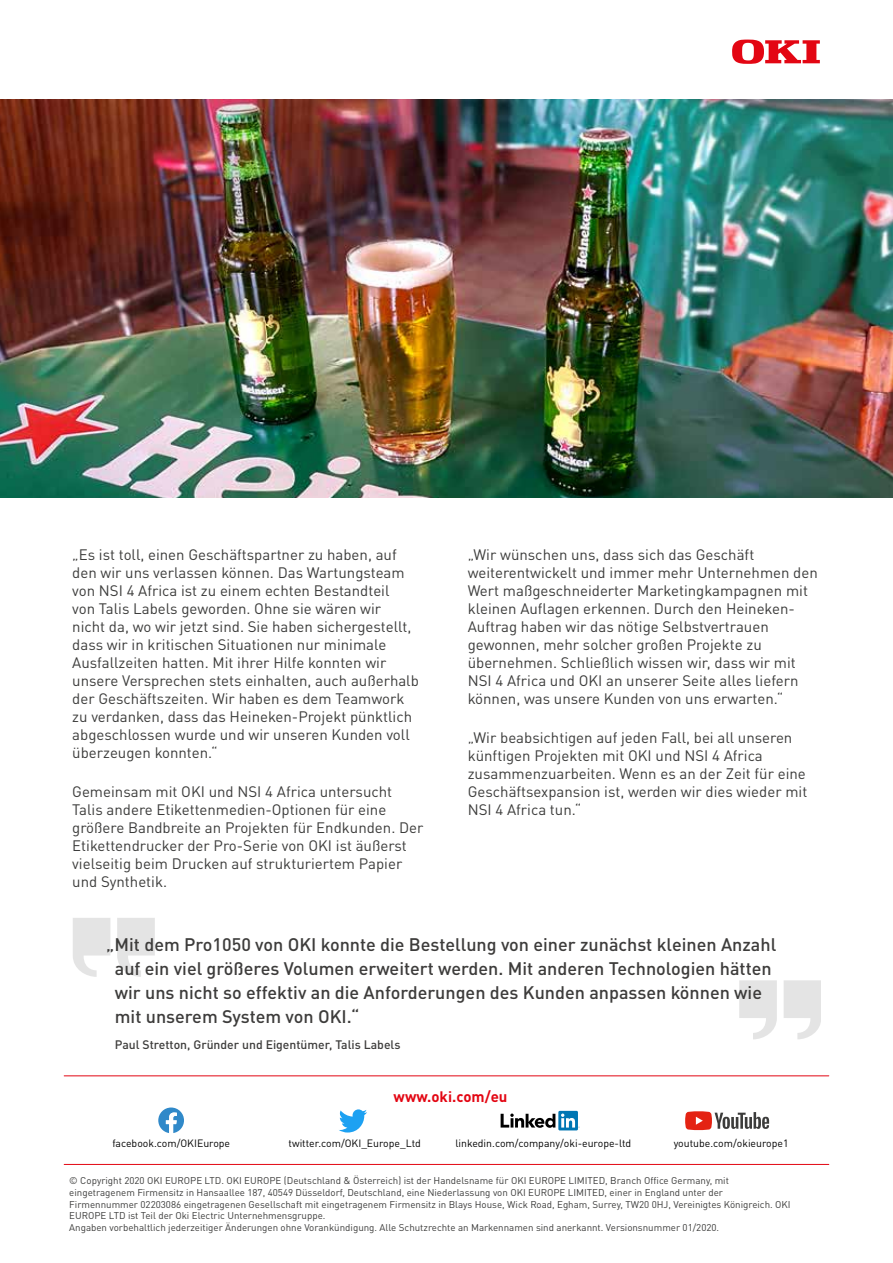
<style>
.page{position:relative;width:893px;height:1263px;background:#fff}
.page>*{position:absolute;margin:0;border:0;box-sizing:border-box;transform-origin:0 0}
.t1{font:500 18px/24px "DIN Pro";color:#3d3c3b}
.t2{font:15px/18px "DIN Pro";color:#3c3c3b}
.t3{font:700 15px "DIN Pro";color:#e30613}
.t4{font:500 12.15px "DIN Pro";color:#3d3c3b}
.t5{font:10.5px "DIN Pro";color:#000}
.t6{font:9.75px/11.7px "DIN Pro";color:#3c3c3b}
</style>
<div class="page">
<img style="left:0;top:100px;width:893px;height:397px">
<svg style="left:732px;top:40px;width:88px;height:24px"></svg>
<svg style="left:73px;top:918px;width:37px;height:59px"></svg>
<svg style="left:117px;top:918px;width:38px;height:59px"></svg>
<svg style="left:784px;top:980px;width:36px;height:59px"></svg>
<svg style="left:739px;top:980px;width:38px;height:59px"></svg>
<hr style="left:64px;top:1075px;width:765px;height:1px;background:#e30613">
<hr style="left:64px;top:1164px;width:765px;height:1px;background:#e30613">
<svg style="left:339px;top:1109px;width:28px;height:23px"></svg>
<svg style="left:685px;top:1111px;width:84px;height:19px"></svg>
<svg style="left:501px;top:1113px;width:54px;height:15px"></svg>
<div style="left:558px;top:1111px;width:20px;height:19px;background:#0076b3"></div>
<svg style="left:561px;top:1113px;width:19px;height:15px"></svg>
<svg style="left:158px;top:1107px;width:26px;height:26px"></svg>
<p class="t2" style="left:72px;top:544px;width:348px">„Es ist toll, einen Geschäftspartner zu haben, auf den wir uns verlassen können. Das Wartungsteam von NSI 4 Africa ist zu einem echten Bestandteil<br>von Talis Labels geworden. Ohne sie wären wir<br>nicht da, wo wir jetzt sind. Sie haben sichergestellt, dass wir in kritischen Situationen nur minimale Ausfallzeiten hatten. Mit ihrer Hilfe konnten wir unsere Versprechen stets einhalten, auch außerhalb der Geschäftszeiten. Wir haben es dem Teamwork zu verdanken, dass das Heineken-Projekt pünktlich abgeschlossen wurde und wir unseren Kunden voll überzeugen konnten.“</p>
<p class="t2" style="left:72px;top:781px;width:353px">Gemeinsam mit OKI und NSI 4 Africa untersucht Talis andere Etikettenmedien-Optionen für eine größere Bandbreite an Projekten für Endkunden. Der Etikettendrucker der Pro-Serie von OKI ist äußerst vielseitig beim Drucken auf strukturiertem Papier und Synthetik.</p>
<p class="t2" style="left:468px;top:544px;width:352px">„Wir wünschen uns, dass sich das Geschäft weiterentwickelt und immer mehr Unternehmen den Wert maßgeschneiderter Marketingkampagnen mit kleinen Auflagen erkennen. Durch den Heineken-Auftrag haben wir das nötige Selbstvertrauen gewonnen, mehr solcher großen Projekte zu übernehmen. Schließlich wissen wir, dass wir mit NSI 4 Africa und OKI an unserer Seite alles liefern können, was unsere Kunden von uns erwarten.“</p>
<p class="t2" style="left:468px;top:727px;width:341px">„Wir beabsichtigen auf jeden Fall, bei all unseren künftigen Projekten mit OKI und NSI 4 Africa zusammenzuarbeiten. Wenn es an der Zeit für eine Geschäftsexpansion ist, werden wir dies wieder mit NSI 4 Africa tun.“</p>
<p class="t1" style="left:115px;top:930px;width:663px;text-indent:-8px">„Mit dem Pro1050 von OKI konnte die Bestellung von einer zunächst kleinen Anzahl auf ein viel größeres Volumen erweitert werden. Mit anderen Technologien hätten wir uns nicht so effektiv an die Anforderungen des Kunden anpassen können wie mit unserem System von OKI.“</p>
<p class="t4" style="left:115px;top:1035px;width:287px">Paul Stretton, Gründer und Eigentümer, Talis Labels</p>
<p class="t3" style="left:394px;top:1084px;width:115px">www.oki.com/eu</p>
<p class="t5" style="left:112px;top:1135px;width:119px">facebook.com/OKIEurope</p>
<p class="t5" style="left:289px;top:1135px;width:134px">twitter.com/OKI_Europe_Ltd</p>
<p class="t5" style="left:455px;top:1135px;width:177px">linkedin.com/company/oki-europe-ltd</p>
<p class="t5" style="left:674px;top:1135px;width:116px">youtube.com/okieurope1</p>
<p class="t6" style="left:69px;top:1174px;width:723px">© Copyright 2020 OKI EUROPE LTD. OKI EUROPE (Deutschland &amp; Österreich) ist der Handelsname für OKI EUROPE LIMITED, Branch Office Germany, mit eingetragenem Firmensitz in Hansaallee 187, 40549 Düsseldorf, Deutschland, eine Niederlassung von OKI EUROPE LIMITED, einer in England unter der Firmennummer 02203086 eingetragenen Gesellschaft mit eingetragenem Firmensitz in Blays House, Wick Road, Egham, Surrey, TW20 0HJ, Vereinigtes Königreich. OKI EUROPE LTD ist Teil der Oki Electric Unternehmensgruppe.<br>Angaben vorbehaltlich jederzeitiger Änderungen ohne Vorankündigung. Alle Schutzrechte an Markennamen sind anerkannt. Versionsnummer 01/2020.</p>
</div>
